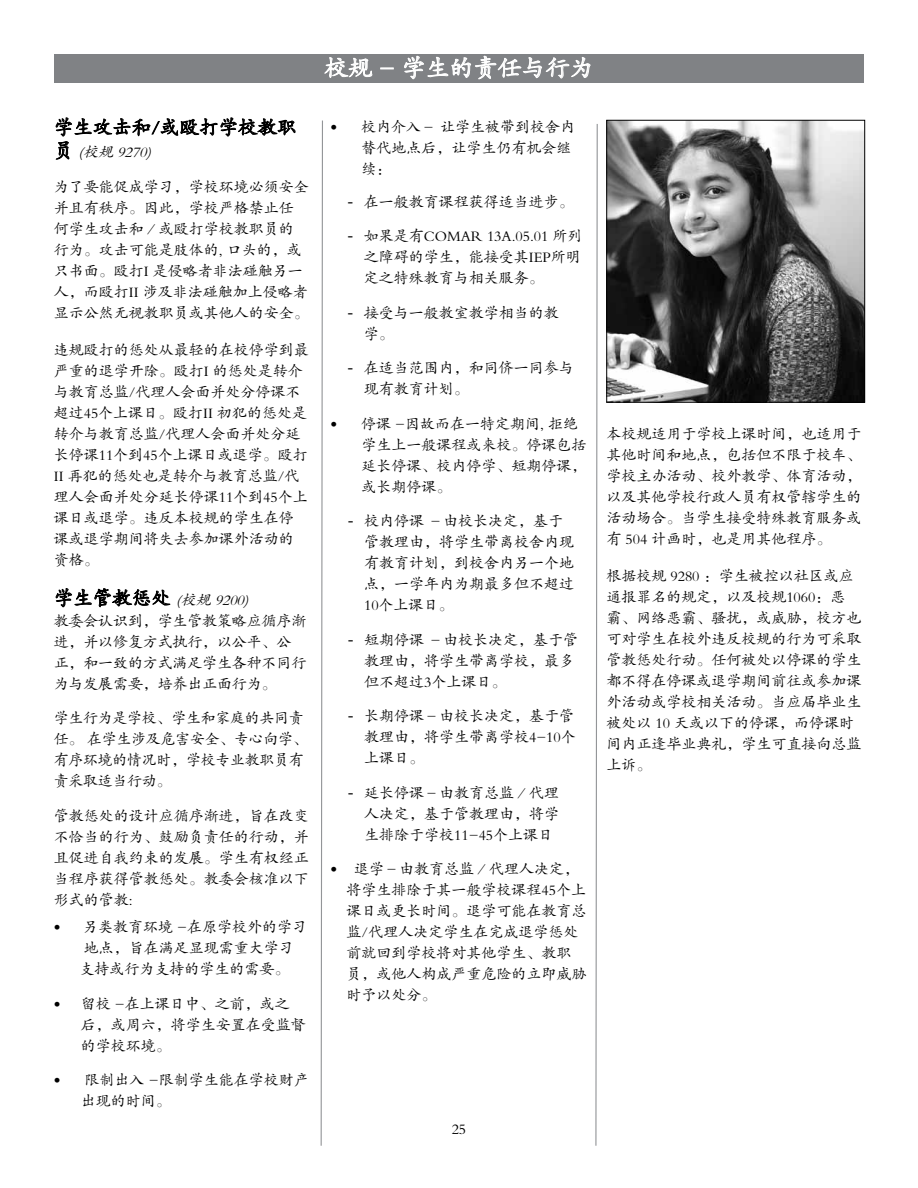
<style>
.page{position:relative;width:918px;height:1188px;background:#fff}
.page>*{position:absolute;margin:0;border:0;box-sizing:border-box;transform-origin:0 0}
.t1{font:24px "FZKTJW GB1 0";color:#fff}
.t2{font:19.5px "FZKTJW GB1 0";color:#000}
.t3{font:15px/21px "FZKTJW GB1 0";color:#000}
.t4{font:italic 15px "FZKTJW GB1 0";color:#000}
.s1{font-style:normal;font-size:19.5px}
.s2{font-size:19.5px}
.s3{font-style:italic}
.s4{font-family:"Helvetica Neue LT Std";font-size:13.5px}
.s5{font-family:"Helvetica Neue LT Std"}
</style>
<div class="page">
<div style="left:54px;top:54px;width:810px;height:28px;background:#808285"></div>
<svg style="left:324px;top:57px;width:49px;height:21px"></svg>
<svg style="left:380px;top:67px;width:14px;height:2px"></svg>
<svg style="left:404px;top:55px;width:187px;height:28px"></svg>
<svg style="left:56px;top:117px;width:239px;height:43px"></svg>
<svg style="left:56px;top:588px;width:114px;height:19px"></svg>
<img style="left:608px;top:122px;width:255px;height:279px">
<div style="left:606px;top:120px;width:259px;height:283px;border:1px solid #000"></div>
<svg style="left:320px;top:120px;width:3px;height:1026px"></svg>
<svg style="left:595px;top:124px;width:3px;height:1022px"></svg>
<h2 class="t2" style="left:54px;top:117px;width:244px">学生攻击和/或殴打学校教职</h2>
<p class="t4" style="left:54px;top:144px;width:103px"><span class="s1">员</span> (校规 9270)</p>
<p class="t3" style="left:54px;top:177px;width:257px">为了要能促成学习，学校环境必须安全并且有秩序。因此，学校严格禁止任何学生攻击和／或殴打学校教职员的行为。攻击可能是肢体的, 口头的，或只书面。殴打I 是侵略者非法碰触另一人，而殴打II 涉及非法碰触加上侵略者显示公然无视教职员或其他人的安全。</p>
<p class="t3" style="left:54px;top:340px;width:257px">违规殴打的惩处从最轻的在校停学到最严重的退学开除。殴打I 的惩处是转介与教育总监/代理人会面并处分停课不超过45个上课日。殴打II 初犯的惩处是转介与教育总监/代理人会面并处分延长停课11个到45个上课日或退学。殴打<br>II 再犯的惩处也是转介与教育总监/代理人会面并处分延长停课11个到45个上课日或退学。违反本校规的学生在停课或退学期间将失去参加课外活动的资格。</p>
<p class="t3" style="left:54px;top:589px;width:254px"><span class="s2">学生管教惩处</span> <span class="s3">(校规 9200)<br></span>教委会认识到，学生管教策略应循序渐进，并以修复方式执行，以公平、公正，和一致的方式满足学生各种不同行为与发展需要，培养出正面行为。</p>
<p class="t3" style="left:54px;top:708px;width:256px">学生行为是学校、学生和家庭的共同责任。 在学生涉及危害安全、专心向学、有序环境的情况时，学校专业教职员有责采取适当行动。</p>
<p class="t3" style="left:54px;top:805px;width:257px;text-align:justify">管教惩处的设计应循序渐进，旨在改变不恰当的行为、鼓励负责任的行动，并且促进自我约束的发展。学生有权经正当程序获得管教惩处。教委会核准以下形式的管教:</p>
<p class="t3" style="left:80px;top:917px;width:229px;text-indent:-26px"><span class="s4">•</span> 另类教育环境 -在原学校外的学习地点，旨在满足显现需重大学习支持或行为支持的学生的需要。</p>
<p class="t3" style="left:81px;top:994px;width:227px;text-indent:-27px"><span class="s4">•</span> 留校 -在上课日中、之前，或之后，或周六，将学生安置在受监督的学校环境。</p>
<p class="t3" style="left:81px;top:1070px;width:229px;text-indent:-27px"><span class="s4">•</span> 限制出入 -限制学生能在学校财产出现的时间。</p>
<h1 class="t1" style="left:324px;top:55px;width:271px">校规 - 学生的责任与行为</h1>
<p class="t3" style="left:361px;top:117px;width:215px;text-indent:-31px"><span class="s4">•</span> 校内介入－ 让学生被带到校舍内替代地点后，让学生仍有机会继续：</p>
<p class="t3" style="left:348px;top:192px;width:228px"><span class="s5">-</span> 在一般教育课程获得适当进步。</p>
<p class="t3" style="left:364px;top:226px;width:220px;text-align:justify;text-indent:-16px"><span class="s5">-</span> 如果是有COMAR 13A.05.01 所列之障碍的学生，能接受其IEP所明定之特殊教育与相关服务。</p>
<p class="t3" style="left:364px;top:303px;width:196px;text-indent:-16px"><span class="s5">-</span> 接受与一般教室教学相当的教学。</p>
<p class="t3" style="left:364px;top:358px;width:211px;text-indent:-16px"><span class="s5">-</span> 在适当范围内，和同侪一同参与现有教育计划。</p>
<p class="t3" style="left:361px;top:414px;width:226px;text-indent:-31px"><span class="s4">•</span> 停课 -因故而在一特定期间, 拒绝学生上一般课程或来校。停课包括延长停课、校内停学、短期停课，或长期停课。</p>
<p class="t3" style="left:364px;top:511px;width:211px;text-indent:-16px"><span class="s5">-</span> 校内停课 －由校长决定，基于管教理由，将学生带离校舍内现有教育计划，到校舍内另一个地点，一学年内为期最多但不超过<br>10个上课日。</p>
<p class="t3" style="left:364px;top:630px;width:216px;text-indent:-16px"><span class="s5">-</span> 短期停课 －由校长决定，基于管教理由，将学生带离学校，最多但不超过3个上课日。</p>
<p class="t3" style="left:364px;top:706px;width:213px;text-align:justify;text-indent:-16px"><span class="s5">-</span> 长期停课－由校长决定，基于管教理由，将学生带离学校4-10个上课日。</p>
<p class="t3" style="left:364px;top:783px;width:197px;text-align:justify;text-indent:-16px"><span class="s5">-</span> 延长停课－由教育总监／代理人决定，基于管教理由，将学生排除于学校11-45个上课日</p>
<p class="t3" style="left:347px;top:859px;width:241px;text-indent:-16px"><span class="s4">•</span> 退学－由教育总监／代理人决定，将学生排除于其一般学校课程45个上课日或更长时间。退学可能在教育总监/代理人决定学生在完成退学惩处前就回到学校将对其他学生、教职员，或他人构成严重危险的立即威胁时予以处分。</p>
<p class="t3" style="left:606px;top:423px;width:256px;text-align:justify">本校规适用于学校上课时间，也适用于其他时间和地点，包括但不限于校车、学校主办活动、校外教学、体育活动，以及其他学校行政人员有权管辖学生的活动场合。当学生接受特殊教育服务或有 504 计画时，也是用其他程序。</p>
<p class="t3" style="left:606px;top:566px;width:256px">根据校规 9280 ：学生被控以社区或应通报罪名的规定，以及校规1060：恶霸、网络恶霸、骚扰，或威胁，校方也可对学生在校外违反校规的行为可采取管教惩处行动。任何被处以停课的学生都不得在停课或退学期间前往或参加课外活动或学校相关活动。当应届毕业生被处以 10 天或以下的停课，而停课时间内正逢毕业典礼，学生可直接向总监上诉。</p>
<p class="t3" style="left:452px;top:1119px;width:16px">25</p>
</div>
